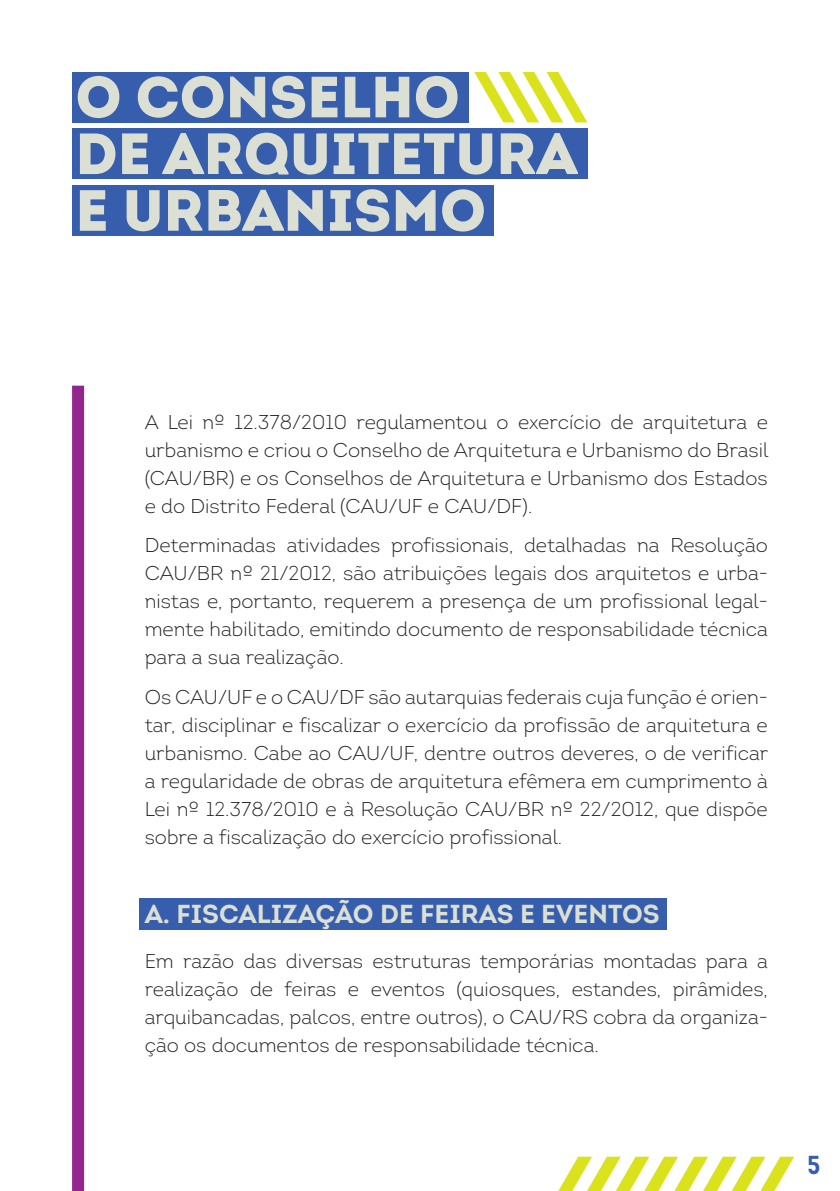
<style>
.page{position:relative;width:840px;height:1191px;background:#fff}
.page>*{position:absolute;margin:0;border:0;box-sizing:border-box;transform-origin:0 0}
.t1{font:900 58px/56.8px "Intro";color:#dbdfd4}
.t2{font:700 26px "Intro";color:#dbdfd4}
.t3{font:700 26px "Intro Cond";color:#365ead}
.t4{font:300 20px/28px "Intro";color:#241f1f;text-align:justify}
</style>
<div class="page">
<svg style="left:558px;top:1156px;width:236px;height:35px"></svg>
<div style="left:72px;top:72px;width:396px;height:50px;background:#365ead"></div>
<div style="left:72px;top:129px;width:515px;height:50px;background:#365ead"></div>
<div style="left:72px;top:185px;width:421px;height:50px;background:#365ead"></div>
<svg style="left:461px;top:72px;width:127px;height:62px"></svg>
<div style="left:72px;top:386px;width:12px;height:805px;background:#94258f"></div>
<div style="left:139px;top:898px;width:527px;height:31px;background:#365ead"></div>
<h1 class="t1" style="left:75px;top:68px;width:503px">O CONSELHO<br>DE ARQUITETURA<br>E URBANISMO</h1>
<p class="t4" style="left:145px;top:408px;width:624px">A Lei nº 12.378/2010 regulamentou o exercício de arquitetura e urbanismo e criou o Conselho de Arquitetura e Urbanismo do Brasil (CAU/BR) e os Conselhos de Arquitetura e Urbanismo dos Estados e do Distrito Federal (CAU/UF e CAU/DF).</p>
<p class="t4" style="left:145px;top:531px;width:624px">Determinadas atividades profissionais, detalhadas na Resolução CAU/BR nº 21/2012, são atribuições legais dos arquitetos e urba&shy;nistas e, portanto, requerem a presença de um profissional legal&shy;mente habilitado, emitindo documento de responsabilidade técnica para a sua realização.</p>
<p class="t4" style="left:145px;top:683px;width:625px">Os CAU/UF e o CAU/DF são autarquias federais cuja função é orien&shy;tar, disciplinar e fiscalizar o exercício da profissão de arquitetura e urbanismo. Cabe ao CAU/UF, dentre outros deveres, o de verificar a regularidade de obras de arquitetura efêmera em cumprimento à Lei nº 12.378/2010 e à Resolução CAU/BR nº 22/2012, que dispõe sobre a fiscalização do exercício profissional.</p>
<h2 class="t2" style="left:145px;top:896px;width:516px">A. FISCALIZAÇÃO DE FEIRAS E EVENTOS</h2>
<p class="t4" style="left:145px;top:946px;width:624px">Em razão das diversas estruturas temporárias montadas para a realização de feiras e eventos (quiosques, estandes, pirâmides, arquibancadas, palcos, entre outros), o CAU/RS cobra da organiza&shy;ção os documentos de responsabilidade técnica.</p>
<h2 class="t3" style="left:807px;top:1148px;width:14px">5</h2>
</div>
